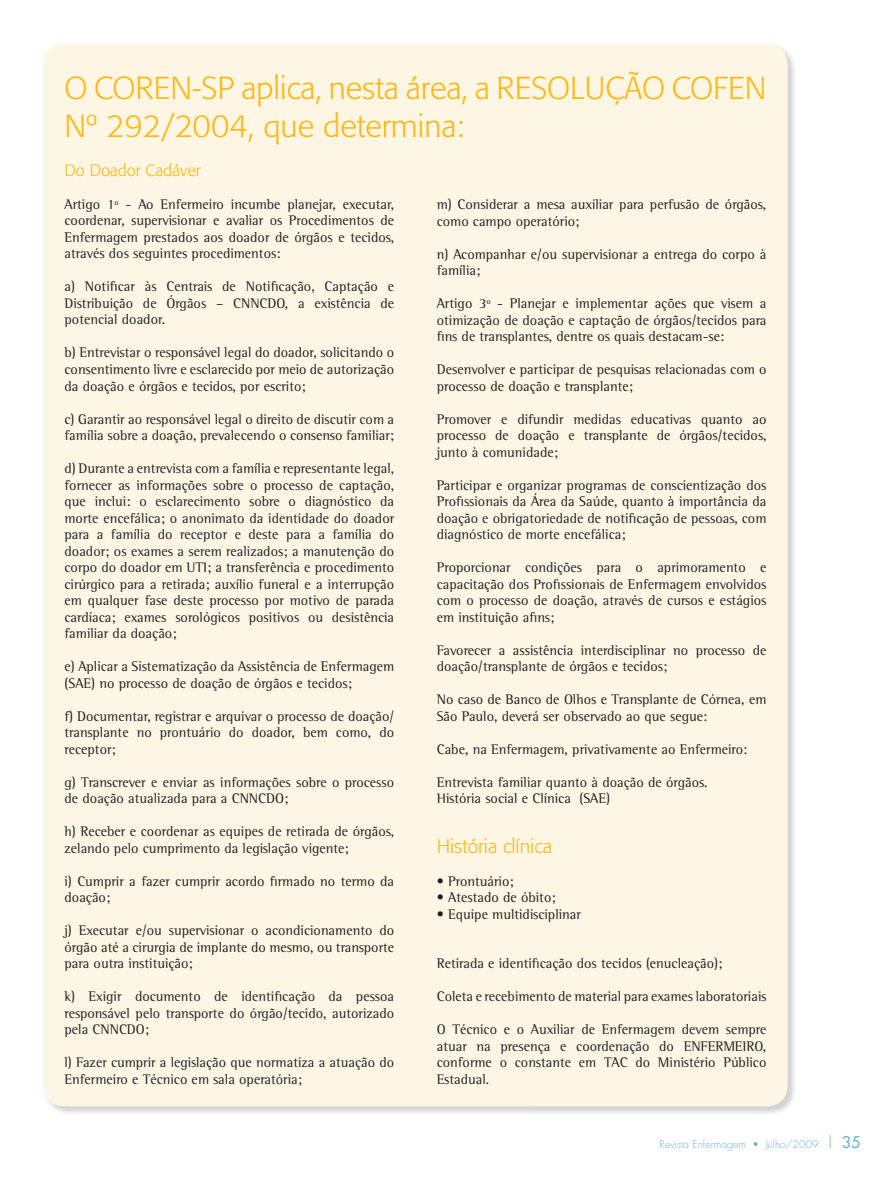
<style>
.page{position:relative;width:893px;height:1181px;background:#fff}
.page>*{position:absolute;margin:0;border:0;box-sizing:border-box;transform-origin:0 0}
.t1{font:300 31.5px/37.5px "Formata";color:#fcb814}
.t2{font:300 19.5px "Formata";color:#fcb814}
.t3{font:300 16.5px "Formata";color:#fcb814}
.t4{font:14.25px/16.5px "Rotis Semi Serif";color:#231f20;text-align:justify}
.t5{font:300 10.5px "Futura";color:#6db2d1}
.s1{color:#71abcb}
.s2{font-size:15.75px}
.s3{font-weight:400;font-size:15.75px}
</style>
<div class="page">
<div style="left:43px;top:43px;width:744px;height:1063px;background:#fef6e5;border-radius:21px"></div>
<h1 class="t1" style="left:65px;top:70px;width:703px">O COREN-SP aplica, nesta área, a RESOLUÇÃO COFEN<br>Nº 292/2004, que determina:</h1>
<p class="t3" style="left:65px;top:160px;width:138px">Do Doador Cadáver</p>
<p class="t4" style="left:65px;top:196px;width:331px">Artigo 1º - Ao Enfermeiro incumbe planejar, executar, coordenar, supervisionar e avaliar os Procedimentos de Enfermagem prestados aos doador de órgãos e tecidos, através dos seguintes procedimentos:</p>
<p class="t4" style="left:65px;top:278px;width:331px">a) Notificar às Centrais de Notificação, Captação e Distribuição de Órgãos – CNNCDO, a existência de potencial doador.</p>
<p class="t4" style="left:65px;top:344px;width:331px">b) Entrevistar o responsável legal do doador, solicitando o consentimento livre e esclarecido por meio de autorização da doação e órgãos e tecidos, por escrito;</p>
<p class="t4" style="left:65px;top:410px;width:331px">c) Garantir ao responsável legal o direito de discutir com a família sobre a doação, prevalecendo o consenso familiar;</p>
<p class="t4" style="left:65px;top:460px;width:331px">d) Durante a entrevista com a família e representante legal, fornecer as informações sobre o processo de captação, que inclui: o esclarecimento sobre o diagnóstico da morte encefálica; o anonimato da identidade do doador para a família do receptor e deste para a família do doador; os exames a serem realizados; a manutenção do corpo do doador em UTI; a transferência e procedimento cirúrgico para a retirada; auxílio funeral e a interrupção em qualquer fase deste processo por motivo de parada cardíaca; exames sorológicos positivos ou desistência familiar da doação;</p>
<p class="t4" style="left:65px;top:658px;width:331px">e) Aplicar a Sistematização da Assistência de Enfermagem (SAE) no processo de doação de órgãos e tecidos;</p>
<p class="t4" style="left:65px;top:707px;width:331px">f) Documentar, registrar e arquivar o processo de doação/ transplante no prontuário do doador, bem como, do receptor;</p>
<p class="t4" style="left:65px;top:773px;width:331px">g) Transcrever e enviar as informações sobre o processo de doação atualizada para a CNNCDO;</p>
<p class="t4" style="left:65px;top:823px;width:331px">h) Receber e coordenar as equipes de retirada de órgãos, zelando pelo cumprimento da legislação vigente;</p>
<p class="t4" style="left:65px;top:872px;width:331px">i) Cumprir a fazer cumprir acordo firmado no termo da doação;</p>
<p class="t4" style="left:65px;top:922px;width:331px">j) Executar e/ou supervisionar o acondicionamento do órgão até a cirurgia de implante do mesmo, ou transporte para outra instituição;</p>
<p class="t4" style="left:65px;top:988px;width:331px">k) Exigir documento de identificação da pessoa responsável pelo transporte do órgão/tecido, autorizado pela CNNCDO;</p>
<p class="t4" style="left:65px;top:1054px;width:331px">l) Fazer cumprir a legislação que normatiza a atuação do<br>Enfermeiro e Técnico em sala operatória;</p>
<p class="t4" style="left:437px;top:196px;width:331px">m) Considerar a mesa auxiliar para perfusão de órgãos, como campo operatório;</p>
<p class="t4" style="left:437px;top:245px;width:331px">n) Acompanhar e/ou supervisionar a entrega do corpo à família;</p>
<p class="t4" style="left:437px;top:295px;width:331px">Artigo 3º - Planejar e implementar ações que visem a otimização de doação e captação de órgãos/tecidos para fins de transplantes, dentre os quais destacam-se:</p>
<p class="t4" style="left:437px;top:361px;width:331px">Desenvolver e participar de pesquisas relacionadas com o processo de doação e transplante;</p>
<p class="t4" style="left:437px;top:410px;width:331px">Promover e difundir medidas educativas quanto ao processo de doação e transplante de órgãos/tecidos, junto à comunidade;</p>
<p class="t4" style="left:437px;top:476px;width:331px">Participar e organizar programas de conscientização dos Profissionais da Área da Saúde, quanto à importância da doação e obrigatoriedade de notificação de pessoas, com diagnóstico de morte encefálica;</p>
<p class="t4" style="left:437px;top:559px;width:331px">Proporcionar condições para o aprimoramento e capacitação dos Profissionais de Enfermagem envolvidos com o processo de doação, através de cursos e estágios em instituição afins;</p>
<p class="t4" style="left:437px;top:641px;width:331px">Favorecer a assistência interdisciplinar no processo de doação/transplante de órgãos e tecidos;</p>
<p class="t4" style="left:437px;top:691px;width:331px">No caso de Banco de Olhos e Transplante de Córnea, em<br>São Paulo, deverá ser observado ao que segue:</p>
<p class="t4" style="left:437px;top:740px;width:312px">Cabe, na Enfermagem, privativamente ao Enfermeiro:</p>
<p class="t4" style="left:437px;top:773px;width:272px">Entrevista familiar quanto à doação de órgãos.<br>História social e Clínica (SAE)</p>
<h2 class="t2" style="left:437px;top:834px;width:117px">História clínica</h2>
<p class="t4" style="left:437px;top:872px;width:78px">• Prontuário;</p>
<p class="t4" style="left:437px;top:889px;width:120px">• Atestado de óbito;</p>
<p class="t4" style="left:437px;top:905px;width:146px">• Equipe multidisciplinar</p>
<p class="t4" style="left:437px;top:955px;width:287px">Retirada e identificação dos tecidos (enucleação);</p>
<p class="t4" style="left:437px;top:988px;width:331px">Coleta e recebimento de material para exames laboratoriais</p>
<p class="t4" style="left:437px;top:1021px;width:331px">O Técnico e o Auxiliar de Enfermagem devem sempre atuar na presença e coordenação do ENFERMEIRO, conforme o constante em TAC do Ministério Público Estadual.</p>
<p class="t5" style="left:659px;top:1137px;width:202px">Revista Enfermagem • <span class="s1">Julho</span>/2009 <span class="s2">|</span> <span class="s3">35</span></p>
</div>
